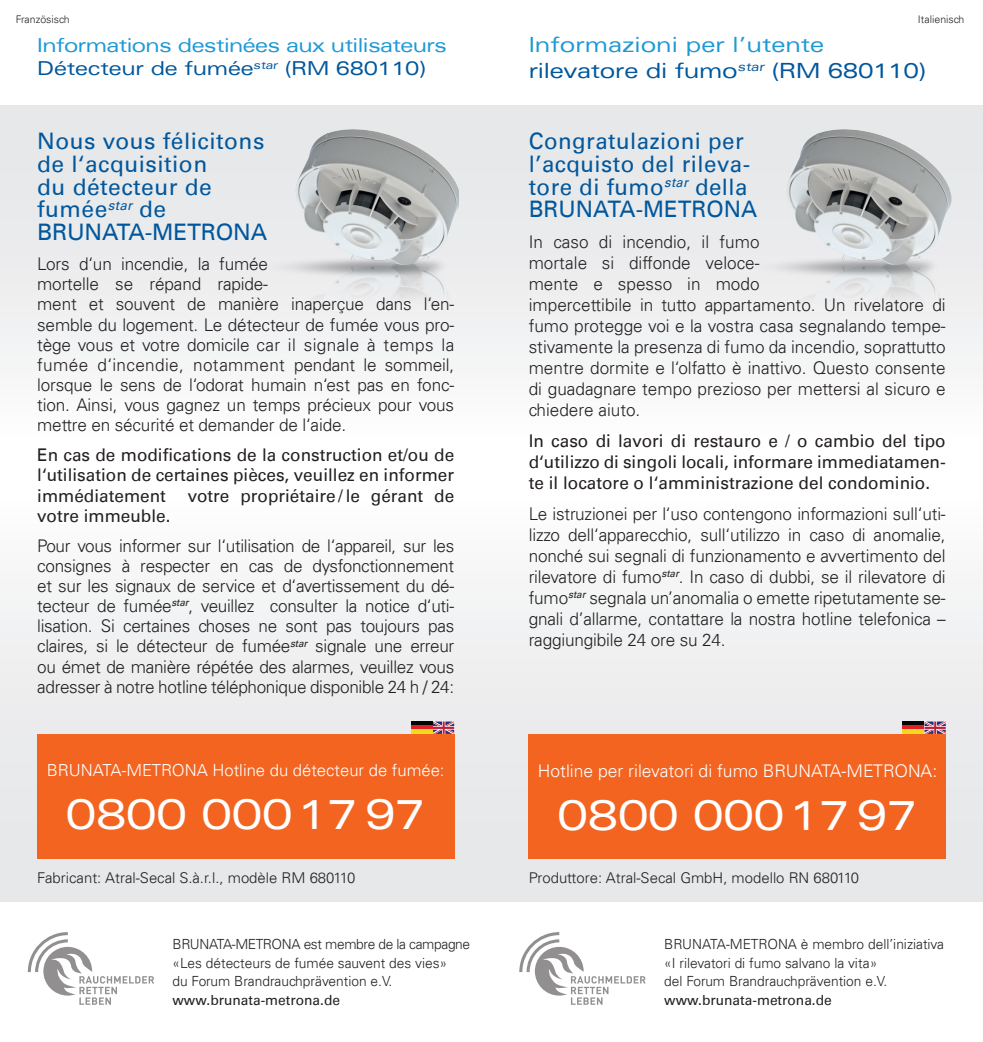
<style>
.page{position:relative;width:983px;height:1042px;background:#fff}
.page>*{position:absolute;margin:0;border:0;box-sizing:border-box;transform-origin:0 0}
.t1{font:expanded 42px "Univers LT";letter-spacing:-.02em;color:#fff}
.t2{font:22.75px/22.8px "Univers LT";letter-spacing:.02em;color:#01579d}
.t3{font:expanded 21px/25.2px "Univers LT";letter-spacing:-.01em;color:#01579d}
.t4{font:expanded 19.25px/23.1px "Univers LT";letter-spacing:-.03em;color:#1d99d6}
.t5{font:300 17.5px/20.1px "Univers LT";letter-spacing:-.01em;color:#231f20}
.t6{font:17.5px/20.1px "Univers LT";color:#231f20;text-align:justify}
.t7{font:300 17.5px "Univers LT";color:#fff}
.t8{font:300 16.62px "Univers LT";color:#fff}
.t9{font:300 14.88px "Univers LT";color:#231f20}
.t10{font:300 14px/18.6px "Univers LT";color:#231f20}
.t11{font:14px "Univers LT";color:#231f20}
.t12{font:300 10.5px "Univers LT";color:#231f20}
.s1{color:#01579d}
.s2{color:#1d99d6}
</style>
<div class="page">
<div style="left:0;top:105px;width:523px;height:359px;background:linear-gradient(to bottom,#e2e3e5,#fdfdfd)"></div>
<div style="left:0;top:465px;width:524px;height:436px;background:linear-gradient(to bottom,#fdfeff,#e3dfde)"></div>
<div style="left:37px;top:734px;width:417px;height:124px;background:#f36421"></div>
<img style="left:268px;top:105px;width:191px;height:199px">
<div style="left:459px;top:105px;width:523px;height:359px;background:linear-gradient(to bottom,#e2e3e5,#fdfdfd)"></div>
<div style="left:459px;top:465px;width:523px;height:436px;background:linear-gradient(to right,#f2f2f3,#f3f2f3)"></div>
<div style="left:529px;top:734px;width:416px;height:124px;background:#f36421"></div>
<img style="left:759px;top:105px;width:223px;height:199px">
<hr style="left:902px;top:721px;width:21px;height:4px;background:#040503">
<div style="left:902px;top:725px;width:21px;height:5px;background:#e21e25"></div>
<hr style="left:902px;top:730px;width:21px;height:4px;background:#f4d920">
<svg style="left:924px;top:721px;width:21px;height:13px"></svg>
<hr style="left:411px;top:721px;width:21px;height:4px;background:#040503">
<div style="left:411px;top:725px;width:21px;height:5px;background:#e21e25"></div>
<hr style="left:411px;top:730px;width:21px;height:4px;background:#f4d920">
<svg style="left:433px;top:721px;width:21px;height:13px"></svg>
<svg style="left:519px;top:932px;width:126px;height:73px"></svg>
<svg style="left:28px;top:932px;width:126px;height:73px"></svg>
<p class="t12" style="left:16px;top:13px;width:55px">Französisch</p>
<p class="t12" style="left:917px;top:13px;width:48px">Italienisch</p>
<p class="t4" style="left:37px;top:34px;width:411px">Informations destinées aux utilisateurs<br><span class="s1">Détecteur de fumée</span><sup>star</sup> <span class="s1">(RM 680110)</span></p>
<h2 class="t2" style="left:37px;top:130px;width:231px">Nous vous félicitons de l‘acquisition<br>du détecteur de fumée<sup>star</sup> de<br>BRUNATA-METRONA</h2>
<p class="t5" style="left:37px;top:254px;width:418px">Lors d‘un incendie, la fumée<br>mortelle se répand rapide-<br>ment et souvent de manière inaperçue dans l‘en&shy;semble du logement. Le détecteur de fumée vous pro&shy;tège vous et votre domicile car il signale à temps la fumée d‘incendie, notamment pendant le sommeil, lorsque le sens de l‘odorat humain n‘est pas en fonc&shy;tion. Ainsi, vous gagnez un temps précieux pour vous mettre en sécurité et demander de l‘aide.</p>
<p class="t6" style="left:37px;top:445px;width:418px">En cas de modifications de la construction et/ou de l‘utilisation de certaines pièces, veuillez en informer immédiatement votre propriétaire / le gérant de votre immeuble.</p>
<p class="t5" style="left:37px;top:535px;width:418px;text-align:justify">Pour vous informer sur l‘utilisation de l‘appareil, sur les consignes à respecter en cas de dysfonctionnement et sur les signaux de service et d‘avertissement du dé&shy;tecteur de fumée<sup>star</sup>, veuillez consulter la notice d‘uti&shy;lisation. Si certaines choses ne sont pas toujours pas claires, si le détecteur de fumée<sup>star</sup> signale une erreur ou émet de manière répétée des alarmes, veuillez vous adresser à notre hotline téléphonique disponible 24 h / 24:</p>
<p class="t8" style="left:47px;top:760px;width:399px">BRUNATA-METRONA Hotline du détecteur de fumée:</p>
<h1 class="t1" style="left:65px;top:789px;width:362px">0800 00017 97</h1>
<p class="t9" style="left:37px;top:869px;width:319px">Fabricant: Atral-Secal S.à.r.l., modèle RM 680110</p>
<p class="t10" style="left:172px;top:935px;width:299px">BRUNATA-METRONA est membre de la campagne «Les détecteurs de fumée sauvent des vies»<br>du Forum Brandrauchprävention e.V.</p>
<p class="t11" style="left:172px;top:991px;width:169px">www.brunata-metrona.de</p>
<p class="t3" style="left:528px;top:32px;width:399px"><span class="s2">Informazioni per l’utente </span>rilevatore di fumo<sup>star</sup> (RM 680110)</p>
<h2 class="t2" style="left:528px;top:130px;width:230px">Congratulazioni per l’acquisto del rileva&shy;tore di fumo<sup>star</sup> della<br>BRUNATA-METRONA</h2>
<p class="t5" style="left:528px;top:232px;width:418px;line-height:21px">In caso di incendio, il fumo<br>mortale si diffonde veloce-<br>mente e spesso in modo<br>impercettibile in tutto appartamento. Un rivelatore di fumo protegge voi e la vostra casa segnalando tempe&shy;stivamente la presenza di fumo da incendio, soprattutto mentre dormite e l‘olfatto è inattivo. Questo consente di guadagnare tempo prezioso per mettersi al sicuro e chiedere aiuto.</p>
<p class="t6" style="left:528px;top:431px;width:418px;line-height:21px">In caso di lavori di restauro e / o cambio del tipo d‘utilizzo di singoli locali, informare immediatamen&shy;te il locatore o l‘amministrazione del condominio.</p>
<p class="t5" style="left:528px;top:503px;width:418px;line-height:21px;text-align:justify">Le istruzionei per l‘uso contengono informazioni sull‘uti&shy;lizzo dell‘apparecchio, sull‘utilizzo in caso di anomalie, nonché sui segnali di funzionamento e avvertimento del rilevatore di fumo<sup>star</sup>. In caso di dubbi, se il rilevatore di fumo<sup>star</sup> segnala un’anomalia o emette ripetutamente se&shy;gnali d’allarme, contattare la nostra hotline telefonica – raggiungibile 24 ore su 24.</p>
<p class="t7" style="left:537px;top:760px;width:401px">Hotline per rilevatori di fumo BRUNATA-METRONA:</p>
<h1 class="t1" style="left:557px;top:790px;width:362px">0800 00017 97</h1>
<p class="t9" style="left:528px;top:869px;width:332px">Produttore: Atral-Secal GmbH, modello RN 680110</p>
<p class="t10" style="left:664px;top:935px;width:281px">BRUNATA-METRONA è membro dell’iniziativa «I rilevatori di fumo salvano la vita»<br>del Forum Brandrauchprävention e.V.</p>
<p class="t11" style="left:664px;top:991px;width:169px">www.brunata-metrona.de</p>
</div>
